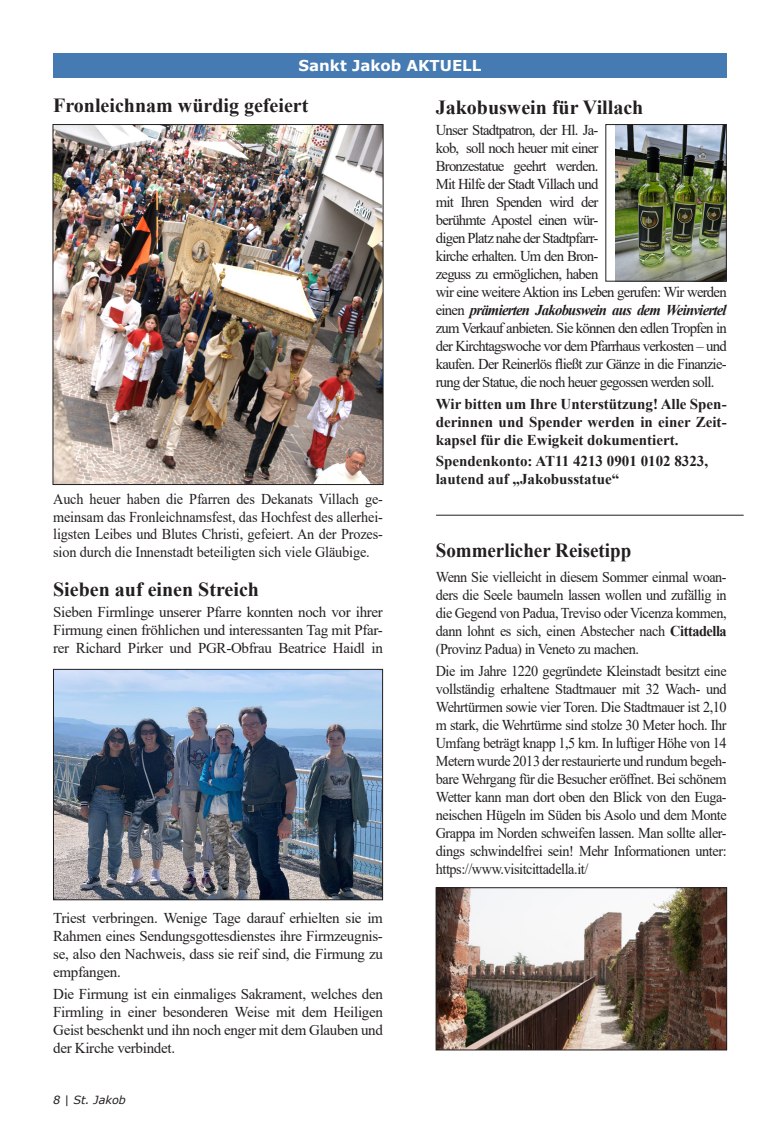
<style>
.page{position:relative;width:780px;height:1134px;background:#fff}
.page>*{position:absolute;margin:0;border:0;box-sizing:border-box;transform-origin:0 0}
.t1{font:700 20px "Times New Roman";color:#231f20}
.t2{font:700 20px "Times New Roman";color:#231f20;scale:.95 1}
.t3{font:15px/18px "Times New Roman";letter-spacing:-.05em;color:#231f20;text-align:justify}
.t4{font:15px/18px "Times New Roman";letter-spacing:-.05em;color:#231f20;text-align:justify;scale:.95 1}
.t5{font:700 15px/18px "Times New Roman";color:#231f20;text-align:justify}
.t6{font:700 15px "Verdana";color:#fff}
.t7{font:italic 11.25px "Verdana";color:#231f20}
.s1{font-weight:700;font-style:italic}
.s2{font-weight:700}
</style>
<div class="page">
<div style="left:53px;top:53px;width:673px;height:25px;background:#457bb2"></div>
<img style="left:615px;top:126px;width:109px;height:153px">
<div style="left:605px;top:124px;width:121px;height:157px;border:1px solid #231f20"></div>
<img style="left:55px;top:671px;width:326px;height:227px">
<div style="left:53px;top:669px;width:330px;height:231px;border:1px solid #231f20"></div>
<img style="left:55px;top:126px;width:326px;height:357px">
<div style="left:53px;top:124px;width:330px;height:361px;border:1px solid #231f20"></div>
<img style="left:438px;top:889px;width:286px;height:159px">
<div style="left:436px;top:887px;width:290px;height:163px;border:1px solid #231f20"></div>
<hr style="left:436px;top:515px;width:307px;height:1px;background:#231f20">
<p class="t6" style="left:298px;top:55px;width:184px">Sankt Jakob AKTUELL</p>
<p class="t1" style="left:53px;top:91px;width:257px">Fronleichnam würdig gefeiert</p>
<p class="t1" style="left:436px;top:92px;width:209px">Jakobuswein für Villach</p>
<p class="t3" style="left:436px;top:121px;width:292px;text-align:left">Unser Stadtpatron, der Hl. Ja-<br>kob, soll noch heuer mit einer<br>Bronzestatue geehrt werden.<br>Mit Hilfe der Stadt Villach und<br>mit Ihren Spenden wird der<br>berühmte Apostel einen wür-<br>digen Platz nahe der Stadtpfarr-<br>kirche erhalten. Um den Bron-<br>zeguss zu ermöglichen, haben<br>wir eine weitere Aktion ins Leben gerufen: Wir werden einen <span class="s1">prämierten Jakobuswein aus dem Weinviertel </span>zum Verkauf anbieten. Sie können den edlen Tropfen in der Kirchtagswoche vor dem Pfarrhaus verkosten – und kaufen. Der Reinerlös fließt zur Gänze in die Finanzie&shy;rung der Statue, die noch heuer gegossen werden soll.</p>
<p class="t5" style="left:436px;top:394px;width:292px">Wir bitten um Ihre Unterstützung! Alle Spen&shy;derinnen und Spender werden in einer Zeit&shy;kapsel für die Ewigkeit dokumentiert.</p>
<p class="t5" style="left:436px;top:452px;width:274px">Spendenkonto: AT11 4213 0901 0102 8323, lautend auf „Jakobusstatue“</p>
<p class="t4" style="left:53px;top:490px;width:348px;line-height:17.5px">Auch heuer haben die Pfarren des Dekanats Villach ge&shy;meinsam das Fronleichnamsfest, das Hochfest des allerhei&shy;ligsten Leibes und Blutes Christi, gefeiert. An der Prozes&shy;sion durch die Innenstadt beteiligten sich viele Gläubige.</p>
<p class="t1" style="left:53px;top:574px;width:207px">Sieben auf einen Streich</p>
<p class="t3" style="left:53px;top:603px;width:331px">Sieben Firmlinge unserer Pfarre konnten noch vor ihrer Firmung einen fröhlichen und interessanten Tag mit Pfar&shy;rer Richard Pirker und PGR-Obfrau Beatrice Haidl in</p>
<p class="t3" style="left:53px;top:909px;width:331px">Triest verbringen. Wenige Tage darauf erhielten sie im Rahmen eines Sendungsgottesdienstes ihre Firmzeugnis&shy;se, also den Nachweis, dass sie reif sind, die Firmung zu empfangen.</p>
<p class="t3" style="left:53px;top:984px;width:331px">Die Firmung ist ein einmaliges Sakrament, welches den Firmling in einer besonderen Weise mit dem Heiligen Geist beschenkt und ihn noch enger mit dem Glauben und der Kirche verbindet.</p>
<p class="t7" style="left:53px;top:1092px;width:74px">8 | St. Jakob</p>
<p class="t2" style="left:436px;top:536px;width:207px">Sommerlicher Reisetipp</p>
<p class="t4" style="left:436px;top:568px;width:308px">Wenn Sie vielleicht in diesem Sommer einmal woan&shy;ders die Seele baumeln lassen wollen und zufällig in die Gegend von Padua, Treviso oder Vicenza kommen, dann lohnt es sich, einen Abstecher nach <span class="s2">Cittadella </span>(Provinz Padua) in Veneto zu machen.</p>
<p class="t4" style="left:436px;top:661px;width:308px">Die im Jahre 1220 gegründete Kleinstadt besitzt eine vollständig erhaltene Stadtmauer mit 32 Wach- und Wehrtürmen sowie vier Toren. Die Stadtmauer ist 2,10 m stark, die Wehrtürme sind stolze 30 Meter hoch. Ihr Umfang beträgt knapp 1,5 km. In luftiger Höhe von 14<br>Metern wurde 2013 der restaurierte und rundum begeh&shy;bare Wehrgang für die Besucher eröffnet. Bei schönem Wetter kann man dort oben den Blick von den Euga&shy;neischen Hügeln im Süden bis Asolo und dem Monte Grappa im Norden schweifen lassen. Man sollte aller&shy;dings schwindelfrei sein! Mehr Informationen unter: https://www.visitcittadella.it/</p>
</div>
